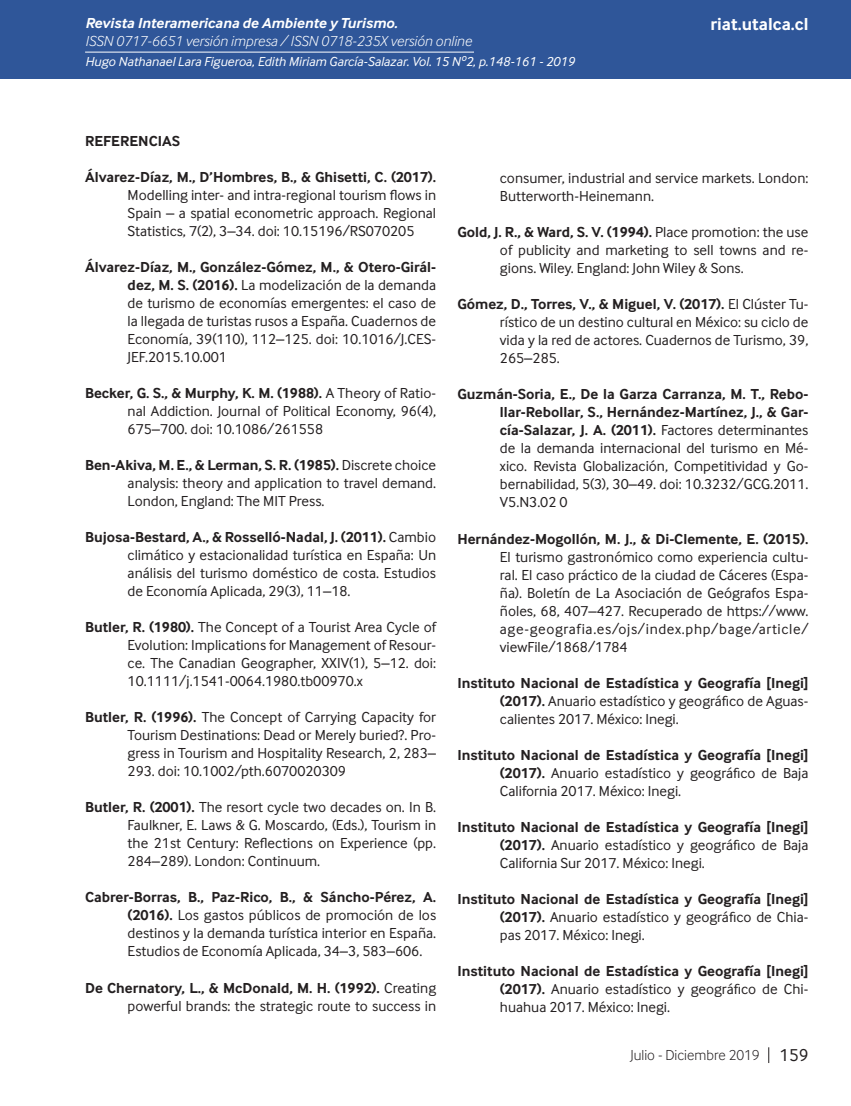
<style>
.page{position:relative;width:851px;height:1106px;background:#fff}
.page>*{position:absolute;margin:0;border:0;box-sizing:border-box;transform-origin:0 0}
.t1{font:700 18px "Inter Face";color:#fff}
.t2{font:15px/18px "Inter Face";color:#231f20;text-align:justify}
.t3{font:700 15px "Inter Face";color:#231f20}
.t4{font:italic 300 15px "Inter Face";color:#fff}
.t5{font:italic 700 15px "Inter Face";color:#fff}
.t6{font:300 15px "Inter Face";color:#231f20}
.t7{font:italic 13.5px "Inter Face";color:#fff}
.s1{font-weight:700}
.s2{font-weight:400;font-size:18px}
</style>
<div class="page">
<div style="left:0;top:0;width:850px;height:79px;background:#2f5699"></div>
<hr style="left:85px;top:52px;width:389px;height:1px;background:#fff">
<svg style="left:768px;top:1047px;width:1px;height:16px"></svg>
<p class="t5" style="left:85px;top:15px;width:314px">Revista Interamericana de Ambiente y Turismo.</p>
<p class="t4" style="left:85px;top:33px;width:388px">ISSN 0717-6651 versión impresa / ISSN 0718-235X versión online</p>
<p class="t7" style="left:85px;top:54px;width:491px">Hugo Nathanael Lara Figueroa, Edith Miriam García-Salazar. Vol. 15 Nº2, p.148-161 - 2019</p>
<p class="t1" style="left:710px;top:14px;width:99px">riat.utalca.cl</p>
<p class="t3" style="left:85px;top:132px;width:97px">REFERENCIAS</p>
<p class="t3" style="left:85px;top:168px;width:352px">Álvarez-Díaz, M., D’Hombres, B., &amp; Ghisetti, C. (2017).</p>
<p class="t2" style="left:128px;top:186px;width:310px">Modelling inter- and intra-regional tourism flows in Spain – a spatial econometric approach. Regional Statistics, 7(2), 3–34. doi: 10.15196/RS070205</p>
<p class="t2" style="left:128px;top:258px;width:310px;text-indent:-43px"><span class="s1">Álvarez-Díaz, M., González-Gómez, M., &amp; Otero-Girál&shy;dez, M. S. (2016).</span> La modelización de la demanda de turismo de economías emergentes: el caso de la llegada de turistas rusos a España. Cuadernos de Economía, 39(110), 112–125. doi: 10.1016/J.CES-JEF.2015.10.001</p>
<p class="t2" style="left:128px;top:384px;width:310px;text-indent:-43px"><span class="s1">Becker, G. S., &amp; Murphy, K. M. (1988).</span> A Theory of Ratio&shy;nal Addiction. Journal of Political Economy, 96(4), 675–700. doi: 10.1086/261558</p>
<p class="t2" style="left:128px;top:456px;width:310px;text-indent:-43px"><span class="s1">Ben-Akiva, M. E., &amp; Lerman, S. R. (1985).</span> Discrete choice analysis: theory and application to travel demand.<br>London, England: The MIT Press.</p>
<p class="t2" style="left:128px;top:528px;width:310px;text-indent:-43px"><span class="s1">Bujosa-Bestard, A., &amp; Rosselló-Nadal, J. (2011).</span> Cambio climático y estacionalidad turística en España: Un análisis del turismo doméstico de costa. Estudios de Economía Aplicada, 29(3), 11–18.</p>
<p class="t2" style="left:128px;top:618px;width:310px;text-indent:-43px"><span class="s1">Butler, R. (1980).</span> The Concept of a Tourist Area Cycle of Evolution: Implications for Management of Resour&shy;ce. The Canadian Geographer, XXIV(1), 5–12. doi:<br>10.1111/j.1541-0064.1980.tb00970.x</p>
<p class="t2" style="left:128px;top:708px;width:310px;text-indent:-43px"><span class="s1">Butler, R. (1996).</span> The Concept of Carrying Capacity for Tourism Destinations: Dead or Merely buried?. Pro&shy;gress in Tourism and Hospitality Research, 2, 283– 293. doi: 10.1002/pth.6070020309</p>
<p class="t2" style="left:128px;top:798px;width:310px;text-indent:-43px"><span class="s1">Butler, R. (2001).</span> The resort cycle two decades on. In B.<br>Faulkner, E. Laws &amp; G. Moscardo, (Eds.), Tourism in the 21st Century: Reflections on Experience (pp.<br>284–289). London: Continuum.</p>
<p class="t2" style="left:128px;top:888px;width:310px;text-indent:-43px"><span class="s1">Cabrer-Borras, B., Paz-Rico, B., &amp; Sáncho-Pérez, A. (2016).</span> Los gastos públicos de promoción de los destinos y la demanda turística interior en España.<br>Estudios de Economía Aplicada, 34–3, 583–606.</p>
<p class="t2" style="left:85px;top:978px;width:352px;text-align:right"><span class="s1">De Chernatory, L., &amp; McDonald, M. H. (1992).</span> Creating powerful brands: the strategic route to success in</p>
<p class="t2" style="left:500px;top:169px;width:310px">consumer, industrial and service markets. London:<br>Butterworth-Heinemann.</p>
<p class="t2" style="left:500px;top:223px;width:310px;text-indent:-43px"><span class="s1">Gold, J. R., &amp; Ward, S. V. (1994).</span> Place promotion: the use of publicity and marketing to sell towns and re&shy;gions. Wiley. England: John Wiley &amp; Sons.</p>
<p class="t2" style="left:500px;top:295px;width:310px;text-indent:-43px"><span class="s1">Gómez, D., Torres, V., &amp; Miguel, V. (2017).</span> El Clúster Tu&shy;rístico de un destino cultural en México: su ciclo de vida y la red de actores. Cuadernos de Turismo, 39, 265–285.</p>
<p class="t2" style="left:500px;top:385px;width:310px;text-indent:-43px"><span class="s1">Guzmán-Soria, E., De la Garza Carranza, M. T., Rebo&shy;llar-Rebollar, S., Hernández-Martínez, J., &amp; Gar&shy;cía-Salazar, J. A. (2011).</span> Factores determinantes de la demanda internacional del turismo en Mé&shy;xico. Revista Globalización, Competitividad y Go&shy;bernabilidad, 5(3), 30–49. doi: 10.3232/GCG.2011.<br>V5.N3.02 0</p>
<p class="t3" style="left:457px;top:530px;width:352px">Hernández-Mogollón, M. J., &amp; Di-Clemente, E. (2015).</p>
<p class="t2" style="left:500px;top:547px;width:310px">El turismo gastronómico como experiencia cultu&shy;ral. El caso práctico de la ciudad de Cáceres (Espa&shy;ña). Boletín de La Asociación de Geógrafos Espa&shy;ñoles, 68, 407–427. Recuperado de https://www. age-geografia.es/ojs/index.php/bage/article/ viewFile/1868/1784</p>
<p class="t2" style="left:500px;top:673px;width:310px;text-indent:-43px"><span class="s1">Instituto Nacional de Estadística y Geografía [Inegi] (2017).</span> Anuario estadístico y geográfico de Aguas&shy;calientes 2017. México: Inegi.</p>
<p class="t2" style="left:500px;top:745px;width:310px;text-indent:-43px"><span class="s1">Instituto Nacional de Estadística y Geografía [Inegi] (2017).</span> Anuario estadístico y geográfico de Baja California 2017. México: Inegi.</p>
<p class="t2" style="left:500px;top:817px;width:310px;text-indent:-43px"><span class="s1">Instituto Nacional de Estadística y Geografía [Inegi] (2017).</span> Anuario estadístico y geográfico de Baja California Sur 2017. México: Inegi.</p>
<p class="t2" style="left:500px;top:889px;width:310px;text-indent:-43px"><span class="s1">Instituto Nacional de Estadística y Geografía [Inegi] (2017).</span> Anuario estadístico y geográfico de Chia&shy;pas 2017. México: Inegi.</p>
<p class="t2" style="left:500px;top:961px;width:310px;text-indent:-43px"><span class="s1">Instituto Nacional de Estadística y Geografía [Inegi] (2017).</span> Anuario estadístico y geográfico de Chi&shy;huahua 2017. México: Inegi.</p>
<p class="t6" style="left:630px;top:1046px;width:180px">Julio - Diciembre 2019 <span class="s2">159</span></p>
</div>
